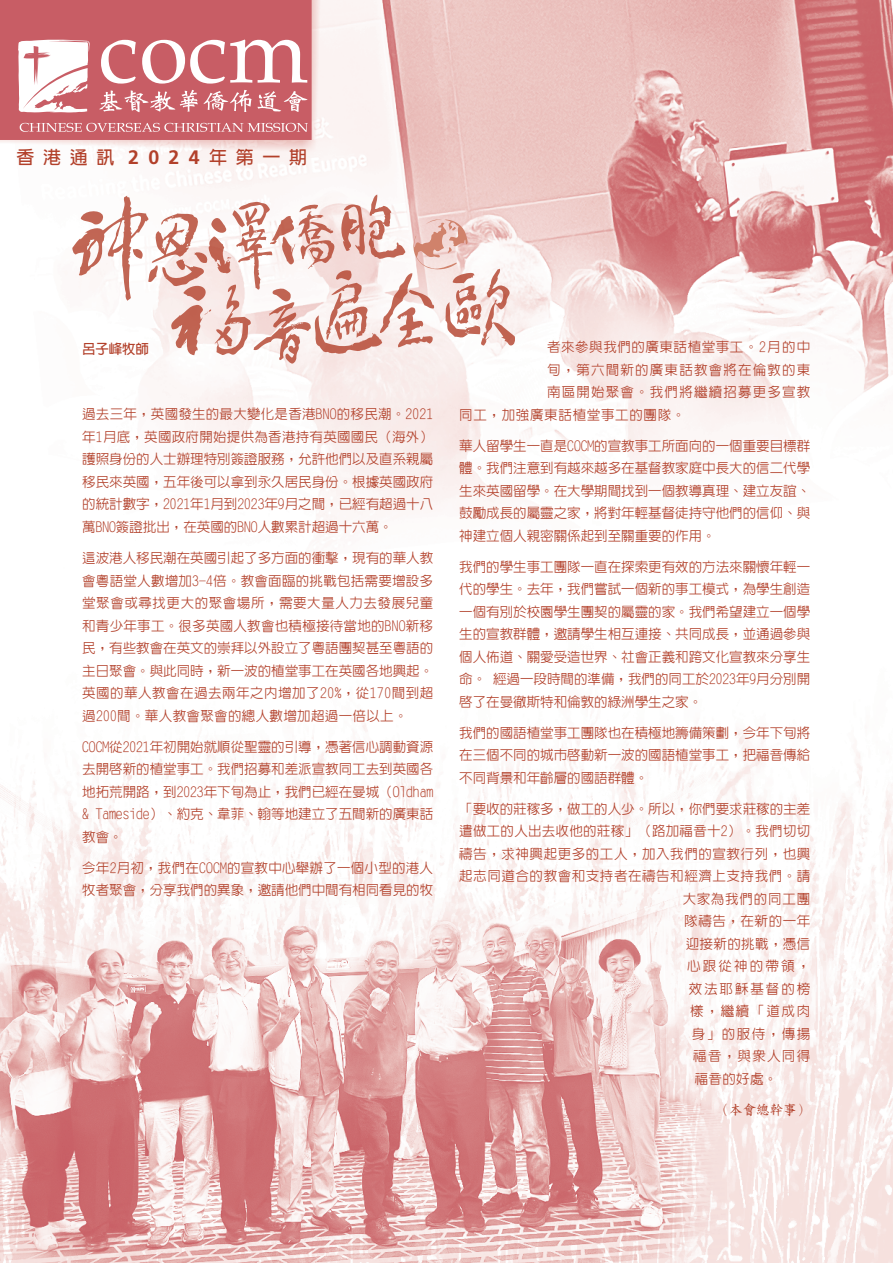
<style>
.page{position:relative;width:893px;height:1263px;background:#fff}
.page>*{position:absolute;margin:0;border:0;box-sizing:border-box;transform-origin:0 0}
.t1{font:700 18px "AR New Hei B5 HK";letter-spacing:.485em;color:#b2402a}
._5_txt{font:500 13.5px/22.5px "AR New Hei B5 HK";color:#b2402a;text-align:justify}
._5_txt-2{font:500 13.5px/22.5px "AR New Hei B5 HK";letter-spacing:.02em;color:#b2402a}
._5_txt-3{font:500 13.5px "AR New Hei B5 HK";letter-spacing:.04em;color:#b2402a}
._5_txt-4{font:500 13.5px "AR New Hei B5 HK";letter-spacing:.09em;color:#b2402a}
._5_txt-5{font:500 13.5px "AR New Hei B5 HK";letter-spacing:.05em;color:#b2402a}
._5_txt-6{font:500 13.5px "AR New Hei B5 HK";letter-spacing:.06em;color:#b2402a}
._5_txt-7{font:500 13.5px "AR New Hei B5 HK";letter-spacing:.03em;color:#b2402a}
._5_txt-8{font:500 13.5px "AR New Hei B5 HK";letter-spacing:.16em;color:#b2402a}
._5_txt-9{font:500 13.5px "AR New Hei B5 HK";letter-spacing:.145em;color:#b2402a}
._4_author-brief{font:700 13.5px "AR Kai B5 HK";color:#b2402a}
._5_txt-10{font:700 13.5px "AR Hei B5 HK";letter-spacing:-.01em;color:#b2402a}
.s1{font-family:"Frutiger";font-size:19.5px}
</style>
<div class="page">
<img style="left:0;top:0;width:893px;height:1263px">
<svg style="left:101px;top:40px;width:35px;height:44px"></svg>
<svg style="left:142px;top:40px;width:165px;height:44px"></svg>
<svg style="left:99px;top:90px;width:153px;height:22px;background:#d6868c"></svg>
<svg style="left:258px;top:91px;width:50px;height:21px"></svg>
<svg style="left:18px;top:40px;width:72px;height:73px"></svg>
<svg style="left:20px;top:123px;width:288px;height:9px;background:#d6888e"></svg>
<svg style="left:70px;top:191px;width:446px;height:177px"></svg>
<p class="t1" style="left:16px;top:148px;width:292px">香港通訊 <span class="s1">2024</span>年第一期</p>
<p class="_5_txt-10" style="left:82px;top:342px;width:68px">呂子峰牧師</p>
<p class="_5_txt" style="left:82px;top:403px;width:353px">過去三年，英國發生的最大變化是香港BNO的移民潮。2021年1月底，英國政府開始提供為香港持有英國國民（海外）護照身份的人士辦理特別簽證服務，允許他們以及直系親屬移民來英國，五年後可以拿到永久居民身份。根據英國政府的統計數字，2021年1月到2023年9月之間，已經有超過十八萬BNO簽證批出，在英國的BNO人數累計超過十六萬。</p>
<p class="_5_txt" style="left:82px;top:547px;width:353px">這波港人移民潮在英國引起了多方面的衝擊，現有的華人教會粵語堂人數增加3-4倍。教會面臨的挑戰包括需要增設多堂聚會或尋找更大的聚會場所，需要大量人力去發展兒童和青少年事工。很多英國人教會也積極接待當地的BNO新移民，有些教會在英文的崇拜以外設立了粵語團契甚至粵語的主日聚會。與此同時，新一波的植堂事工在英國各地興起。英國的華人教會在過去兩年之內增加了20%，從170間到超過200間。華人教會聚會的總人數增加超過一倍以上。</p>
<p class="_5_txt" style="left:82px;top:735px;width:352px">COCM從2021年初開始就順從聖靈的引導，憑著信心調動資源去開啟新的植堂事工。我們招募和差派宣教同工去到英國各地拓荒開路，到2023年下旬為止，我們已經在曼城（Oldham &amp; Tameside）、約克、韋菲、翰等地建立了五間新的廣東話教會。</p>
<p class="_5_txt-2" style="left:82px;top:856px;width:352px">今年2月初，我們在COCM的宣教中心舉辦了一個小型的港人牧者聚會，分享我們的異象，邀請他們中間有相同看見的牧</p>
<p class="_5_txt-3" style="left:547px;top:340px;width:265px">者來參與我們的廣東話植堂事工。2月的中</p>
<p class="_5_txt-4" style="left:547px;top:363px;width:265px">旬，第六間新的廣東話教會將在倫敦的東</p>
<p class="_5_txt-4" style="left:547px;top:385px;width:265px">南區開始聚會。我們將繼續招募更多宣教</p>
<p class="_5_txt-5" style="left:459px;top:408px;width:228px">同工，加強廣東話植堂事工的團隊。</p>
<p class="_5_txt" style="left:459px;top:434px;width:353px">華人留學生一直是COCM的宣教事工所面向的一個重要目標群體。我們注意到有越來越多在基督教家庭中長大的信二代學生來英國留學。在大學期間找到一個教導真理、建立友誼、鼓勵成長的屬靈之家，將對年輕基督徒持守他們的信仰、與神建立個人親密關係起到至關重要的作用。</p>
<p class="_5_txt" style="left:459px;top:555px;width:353px">我們的學生事工團隊一直在探索更有效的方法來關懷年輕一代的學生。去年，我們嘗試一個新的事工模式，為學生創造一個有別於校園學生團契的屬靈的家。我們希望建立一個學生的宣教群體，邀請學生相互連接、共同成長，並通過參與個人佈道、關愛受造世界、社會正義和跨文化宣教來分享生命。經過一段時間的準備，我們的同工於2023年9月分別開啟了在曼徹斯特和倫敦的綠洲學生之家。</p>
<p class="_5_txt" style="left:459px;top:721px;width:353px">我們的國語植堂事工團隊也在積極地籌備策劃，今年下旬將在三個不同的城市啟動新一波的國語植堂事工，把福音傳給不同背景和年齡層的國語群體。</p>
<p class="_5_txt" style="left:459px;top:797px;width:353px">「要收的莊稼多，做工的人少。所以，你們要求莊稼的主差</p>
<p class="_5_txt-2" style="left:459px;top:820px;width:353px">遣做工的人出去收他的莊稼」（路加福音十2）。我們切切</p>
<p class="_5_txt-3" style="left:459px;top:847px;width:353px">禱告，求神興起更多的工人，加入我們的宣教行列，也興</p>
<p class="_5_txt-3" style="left:459px;top:869px;width:353px">起志同道合的教會和支持者在禱告和經濟上支持我們。請</p>
<p class="_5_txt-6" style="left:683px;top:892px;width:129px">大家為我們的同工團</p>
<p class="_5_txt-3" style="left:684px;top:914px;width:128px">隊禱告，在新的一年</p>
<p class="_5_txt-7" style="left:686px;top:937px;width:126px">迎接新的挑戰，憑信</p>
<p class="_5_txt-8" style="left:687px;top:959px;width:125px">心跟從神的帶領，</p>
<p class="_5_txt-9" style="left:689px;top:982px;width:123px">效法耶穌基督的榜</p>
<p class="_5_txt" style="left:690px;top:1000px;width:122px">樣，繼續「道成肉</p>
<p class="_5_txt" style="left:692px;top:1022px;width:120px">身」的服侍，傳揚</p>
<p class="_5_txt" style="left:693px;top:1045px;width:118px">福音，與眾人同得</p>
<p class="_5_txt" style="left:695px;top:1067px;width:84px">福音的好處。</p>
<p class="_4_author-brief" style="left:716px;top:1103px;width:96px">（本會總幹事）</p>
</div>
